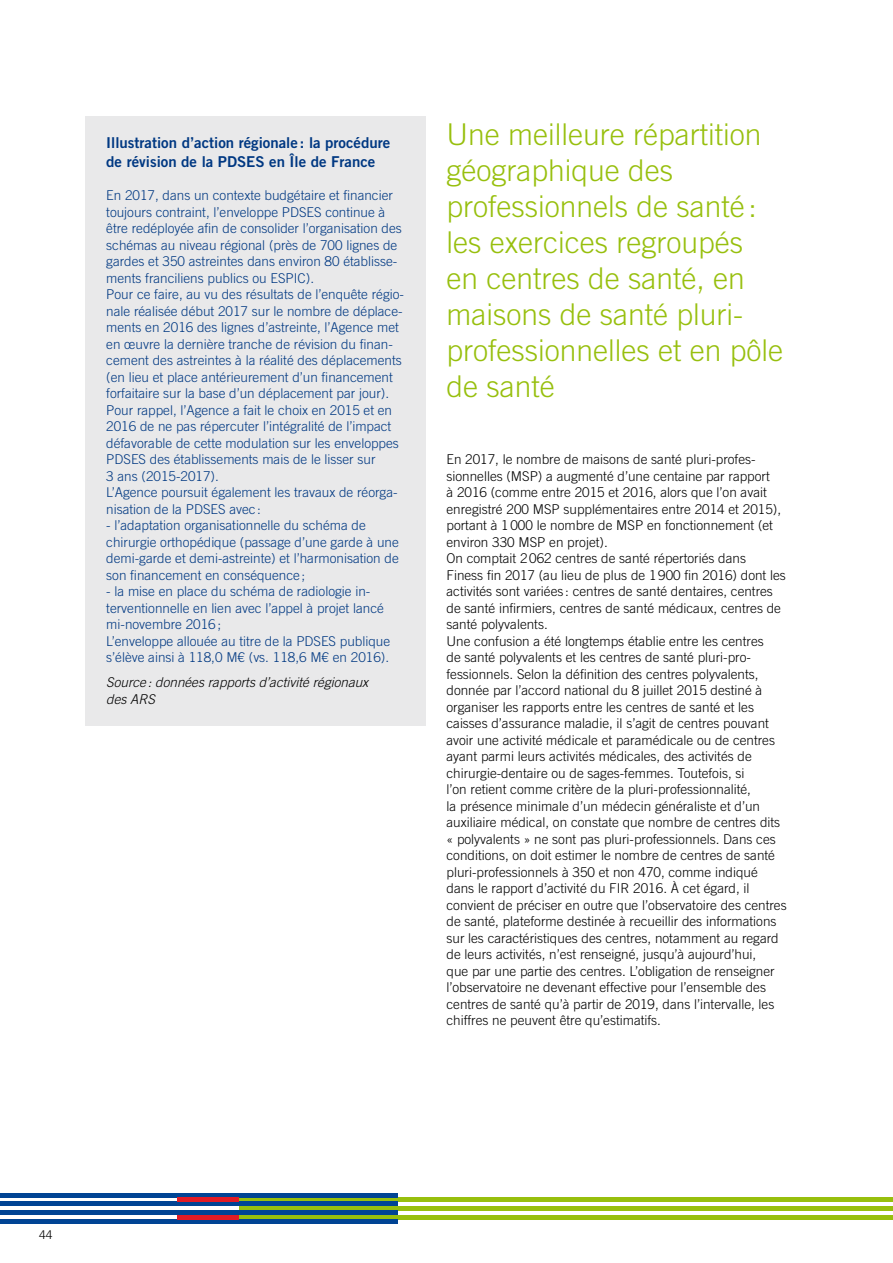
<style>
.page{position:relative;width:893px;height:1263px;background:#fff}
.page>*{position:absolute;margin:0;border:0;box-sizing:border-box;transform-origin:0 0}
.t1{font:300 30px/36px "Trade Gothic LT Std";color:#97bf0d}
.t2{font:15px/19.5px "Trade Gothic LT Std Bd 2";color:#003882}
.t3{font:300 13.5px/16.5px "Trade Gothic LT Std";color:#000}
.t4{font:300 13.5px/16.5px "Trade Gothic LT Std";color:#003882}
.t5{font:italic 300 13.5px/16.5px "Trade Gothic LT Std";color:#000}
.t6{font:300 12px "Trade Gothic LT Std";color:#000}
.s1{font-weight:400;font-size:12px}
</style>
<div class="page">
<hr style="left:185px;top:1215px;width:708px;height:4px;background:#97bf0d">
<hr style="left:239px;top:1206px;width:654px;height:4px;background:#97bf0d">
<div style="left:218px;top:1197px;width:675px;height:5px;background:#97bf0d"></div>
<hr style="left:0;top:1193px;width:397px;height:4px;background:#004494">
<div style="left:0;top:1210px;width:397px;height:5px;background:#004494"></div>
<div style="left:0;top:1219px;width:397px;height:5px;background:#004494"></div>
<hr style="left:0;top:1202px;width:397px;height:4px;background:#004494">
<hr style="left:177px;top:1215px;width:62px;height:4px;background:#e11b25">
<div style="left:177px;top:1197px;width:62px;height:5px;background:#e11b25"></div>
<div style="left:85px;top:116px;width:340px;height:609px;background:#e9e9ea"></div>
<p class="t2" style="left:106px;top:133px;width:285px">Illustration d’action régionale: la procédure de révision de la PDSES en Île de France</p>
<p class="t4" style="left:106px;top:187px;width:299px">En 2017, dans un contexte budgétaire et financier toujours contraint, l’enveloppe PDSES continue à être redéployée afin de consolider l’organisation des schémas au niveau régional (près de 700 lignes de gardes et 350 astreintes dans environ 80 établisse&shy;ments franciliens publics ou ESPIC).<br>Pour ce faire, au vu des résultats de l’enquête régio&shy;nale réalisée début 2017 sur le nombre de déplace&shy;ments en 2016 des lignes d’astreinte, l’Agence met en œuvre la dernière tranche de révision du finan&shy;cement des astreintes à la réalité des déplacements (en lieu et place antérieurement d’un financement forfaitaire sur la base d’un déplacement par jour).<br>Pour rappel, l’Agence a fait le choix en 2015 et en 2016 de ne pas répercuter l’intégralité de l’impact défavorable de cette modulation sur les enveloppes PDSES des établissements mais de le lisser sur<br>3 ans (2015-2017).<br>L’Agence poursuit également les travaux de réorga&shy;nisation de la PDSES avec :</p>
<p class="t4" style="left:106px;top:517px;width:294px">- l’adaptation organisationnelle du schéma de chirurgie orthopédique (passage d’une garde à une demi-garde et demi-astreinte) et l’harmonisation de son financement en conséquence ;</p>
<p class="t4" style="left:106px;top:583px;width:285px">- la mise en place du schéma de radiologie in&shy;terventionnelle en lien avec l’appel à projet lancé mi-novembre 2016;<br>L’enveloppe allouée au titre de la PDSES publique s’élève ainsi à 118,0 M€ (vs. 118,6 M€ en 2016).</p>
<p class="t5" style="left:106px;top:675px;width:263px">Source : données rapports d’activité régionaux des ARS</p>
<h1 class="t1" style="left:446px;top:116px;width:338px">Une meilleure répartition géographique des professionnels de santé: les exercices regroupés<br>en centres de santé, en maisons de santé pluri&shy;professionnelles et en pôle de santé</h1>
<p class="t3" style="left:446px;top:451px;width:342px">En 2017, le nombre de maisons de santé pluri-profes&shy;sionnelles (MSP) a augmenté d’une centaine par rapport<br>à 2016 (comme entre 2015 et 2016, alors que l’on avait enregistré 200 MSP supplémentaires entre 2014 et 2015), portant à 1000 le nombre de MSP en fonctionnement (et environ 330 MSP en projet).<br>On comptait 2062 centres de santé répertoriés dans<br>Finess fin 2017 (au lieu de plus de 1900 fin 2016) dont les activités sont variées : centres de santé dentaires, centres de santé infirmiers, centres de santé médicaux, centres de santé polyvalents.<br>Une confusion a été longtemps établie entre les centres<br>de santé polyvalents et les centres de santé pluri-pro&shy;fessionnels. Selon la définition des centres polyvalents, donnée par l’accord national du 8 juillet 2015 destiné à organiser les rapports entre les centres de santé et les caisses d’assurance maladie<span class="s1">,</span> il s’agit de centres pouvant avoir une activité médicale et paramédicale ou de centres ayant parmi leurs activités médicales, des activités de chirurgie-dentaire ou de sages-femmes. Toutefois, si<br>l’on retient comme critère de la pluri-professionnalité,<br>la présence minimale d’un médecin généraliste et d’un auxiliaire médical, on constate que nombre de centres dits « polyvalents » ne sont pas pluri-professionnels. Dans ces conditions, on doit estimer le nombre de centres de santé pluri-professionnels à 350 et non 470, comme indiqué dans le rapport d’activité du FIR 2016. À cet égard, il convient de préciser en outre que l’observatoire des centres de santé, plateforme destinée à recueillir des informations sur les caractéristiques des centres, notamment au regard de leurs activités, n’est renseigné, jusqu’à aujourd’hui,<br>que par une partie des centres. L’obligation de renseigner l’observatoire ne devenant effective pour l’ensemble des centres de santé qu’à partir de 2019, dans l’intervalle, les chiffres ne peuvent être qu’estimatifs.</p>
<p class="t6" style="left:39px;top:1228px;width:15px">44</p>
</div>
